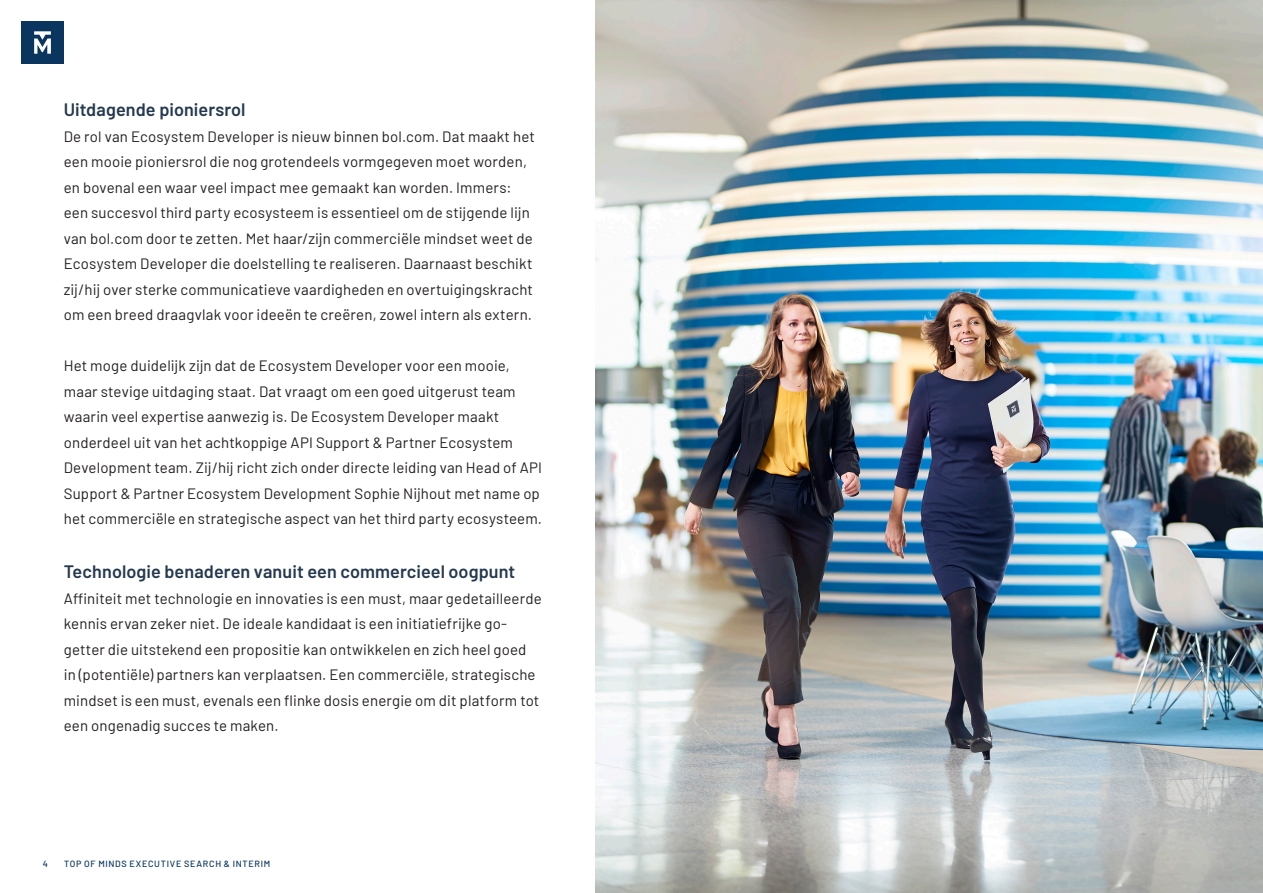
<style>
.page{position:relative;width:1263px;height:893px;background:#fff}
.page>*{position:absolute;margin:0;border:0;box-sizing:border-box;transform-origin:0 0}
.t1{font:600 18px "Barlow";letter-spacing:.005em;color:#24384e}
.t2{font:15px/25.5px "Barlow";letter-spacing:.01em;color:#231f20}
.t3{font:500 9px "Barlow";letter-spacing:.08em;color:#0a355e}
</style>
<div class="page">
<img style="left:595px;top:0;width:668px;height:893px">
<div style="left:21px;top:21px;width:43px;height:43px;background:#0a355e"></div>
<svg style="left:34px;top:31px;width:17px;height:23px"></svg>
<p class="t1" style="left:64px;top:97px;width:183px">Uitdagende pioniersrol</p>
<p class="t2" style="left:64px;top:122px;width:473px">De rol van Ecosystem Developer is nieuw binnen bol.com. Dat maakt het een mooie pioniersrol die nog grotendeels vormgegeven moet worden, en bovenal een waar veel impact mee gemaakt kan worden. Immers: een succesvol third party ecosysteem is essentieel om de stijgende lijn van bol.com door te zetten. Met haar/zijn commerciële mindset weet de Ecosystem Developer die doelstelling te realiseren. Daarnaast beschikt zij/hij over sterke communicatieve vaardigheden en overtuigingskracht om een breed draagvlak voor ideeën te creëren, zowel intern als extern.</p>
<p class="t2" style="left:64px;top:352px;width:480px">Het moge duidelijk zijn dat de Ecosystem Developer voor een mooie, maar stevige uitdaging staat. Dat vraagt om een goed uitgerust team waarin veel expertise aanwezig is. De Ecosystem Developer maakt onderdeel uit van het achtkoppige API Support &amp; Partner Ecosystem Development team. Zij/hij richt zich onder directe leiding van Head of API Support &amp; Partner Ecosystem Development Sophie Nijhout met name op het commerciële en strategische aspect van het third party ecosysteem.</p>
<p class="t1" style="left:64px;top:559px;width:453px">Technologie benaderen vanuit een commercieel oogpunt</p>
<p class="t2" style="left:64px;top:584px;width:479px">Affiniteit met technologie en innovaties is een must, maar gedetailleerde kennis ervan zeker niet. De ideale kandidaat is een initiatiefrijke go&shy;getter die uitstekend een propositie kan ontwikkelen en zich heel goed in (potentiële) partners kan verplaatsen. Een commerciële, strategische mindset is een must, evenals een flinke dosis energie om dit platform tot een ongenadig succes te maken.</p>
<p class="t3" style="left:43px;top:857px;width:7px">4</p>
<p class="t3" style="left:64px;top:857px;width:208px">TOP OF MINDS EXECUTIVE SEARCH &amp; INTERIM</p>
</div>
